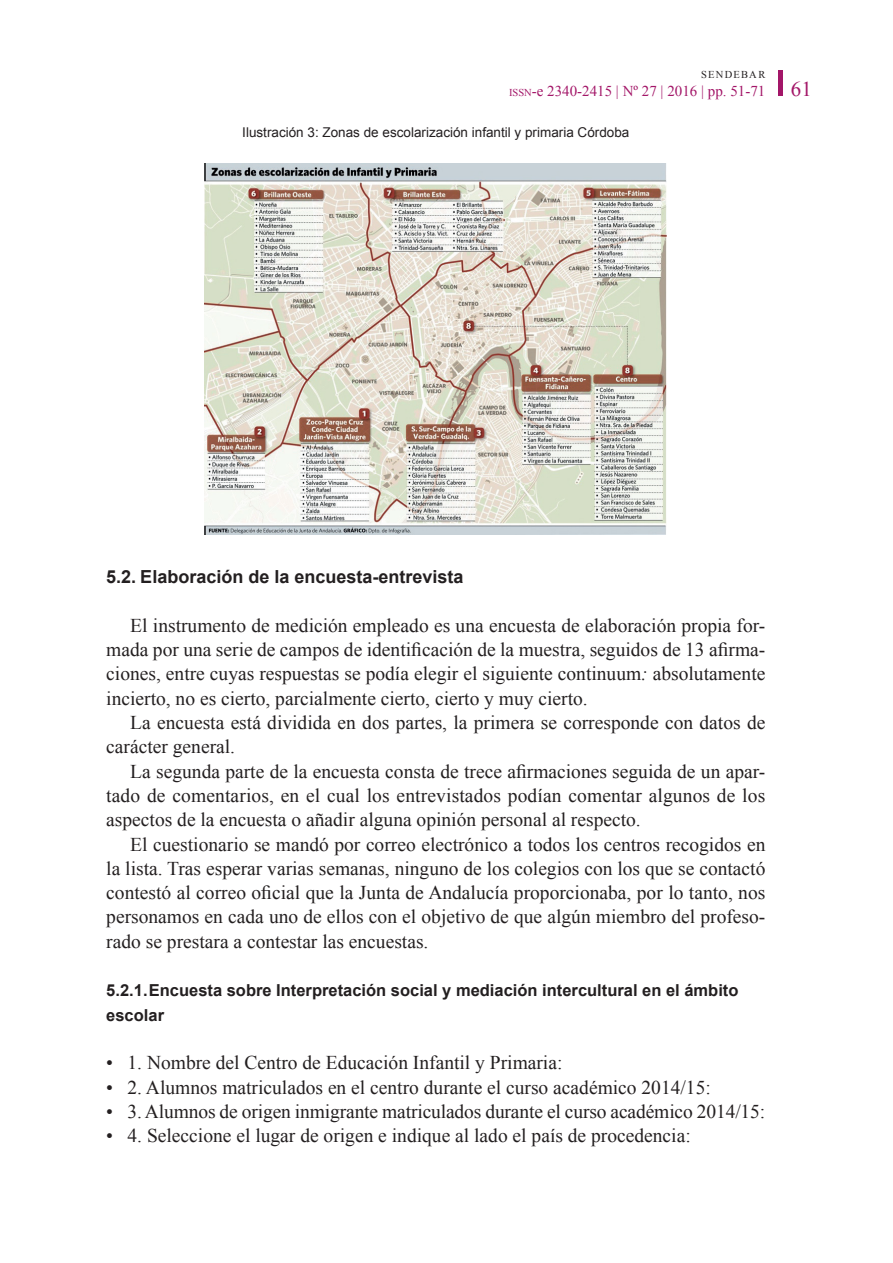
<style>
.page{position:relative;width:893px;height:1263px;background:#fff}
.page>*{position:absolute;margin:0;border:0;box-sizing:border-box;transform-origin:0 0}
.t1{font:19.5px/24.3px "Times New Roman";color:#231f20;text-align:justify}
.t2{font:700 18px "Arial";color:#231f20}
.t3{font:700 16.5px/24.3px "Arial";color:#231f20}
.t4{font:15px "Times New Roman";color:#a31668}
.t5{font:13.5px "Arial";color:#231f20}
.t6{font:10.5px "Times New Roman";letter-spacing:.12em;color:#231f20}
.s1{font-size:10.5px}
.s2{font-style:inherit}
.s3{font-size:21px}
.s4{font-style:italic}
</style>
<div class="page">
<hr style="left:778px;top:70px;width:4px;height:26px;background:#a31668">
<img style="left:205px;top:163px;width:462px;height:372px">
<p class="t6" style="left:701px;top:67px;width:66px">SENDEBAR</p>
<p class="t4" style="left:509px;top:81px;width:304px"><span class="s1">ISSN</span><span class="s2">-</span>e 2340-2415 | Nº 27 | 2016 | pp. 51-71 <span class="s3">61</span></p>
<p class="t5" style="left:242px;top:124px;width:389px">Ilustración 3: Zonas de escolarización infantil y primaria Córdoba</p>
<p class="t2" style="left:106px;top:565px;width:359px">5.2. Elaboración de la encuesta-entrevista</p>
<p class="t1" style="left:106px;top:613px;width:661px;text-indent:24px">El instrumento de medición empleado es una encuesta de elaboración propia for&shy;mada por una serie de campos de identificación de la muestra, seguidos de 13 afirma&shy;ciones, entre cuyas respuestas se podía elegir el siguiente continuum<span class="s4">:</span> absolutamente incierto, no es cierto, parcialmente cierto, cierto y muy cierto.</p>
<p class="t1" style="left:106px;top:710px;width:661px;text-indent:24px">La encuesta está dividida en dos partes, la primera se corresponde con datos de carácter general.</p>
<p class="t1" style="left:106px;top:759px;width:661px;text-indent:24px">La segunda parte de la encuesta consta de trece afirmaciones seguida de un apar&shy;tado de comentarios, en el cual los entrevistados podían comentar algunos de los aspectos de la encuesta o añadir alguna opinión personal al respecto.</p>
<p class="t1" style="left:106px;top:831px;width:661px;text-indent:24px">El cuestionario se mandó por correo electrónico a todos los centros recogidos en la lista. Tras esperar varias semanas, ninguno de los colegios con los que se contactó contestó al correo oficial que la Junta de Andalucía proporcionaba, por lo tanto, nos personamos en cada uno de ellos con el objetivo de que algún miembro del profeso&shy;rado se prestara a contestar las encuestas.</p>
<p class="t3" style="left:106px;top:979px;width:634px">5.2.1.Encuesta sobre Interpretación social y mediación intercultural en el ámbito escolar</p>
<p class="t1" style="left:106px;top:1050px;width:458px">• 1. Nombre del Centro de Educación Infantil y Primaria:</p>
<p class="t1" style="left:106px;top:1075px;width:606px">• 2. Alumnos matriculados en el centro durante el curso académico 2014/15:</p>
<p class="t1" style="left:106px;top:1099px;width:660px">• 3. Alumnos de origen inmigrante matriculados durante el curso académico 2014/15:</p>
<p class="t1" style="left:106px;top:1123px;width:586px">• 4. Seleccione el lugar de origen e indique al lado el país de procedencia:</p>
</div>
